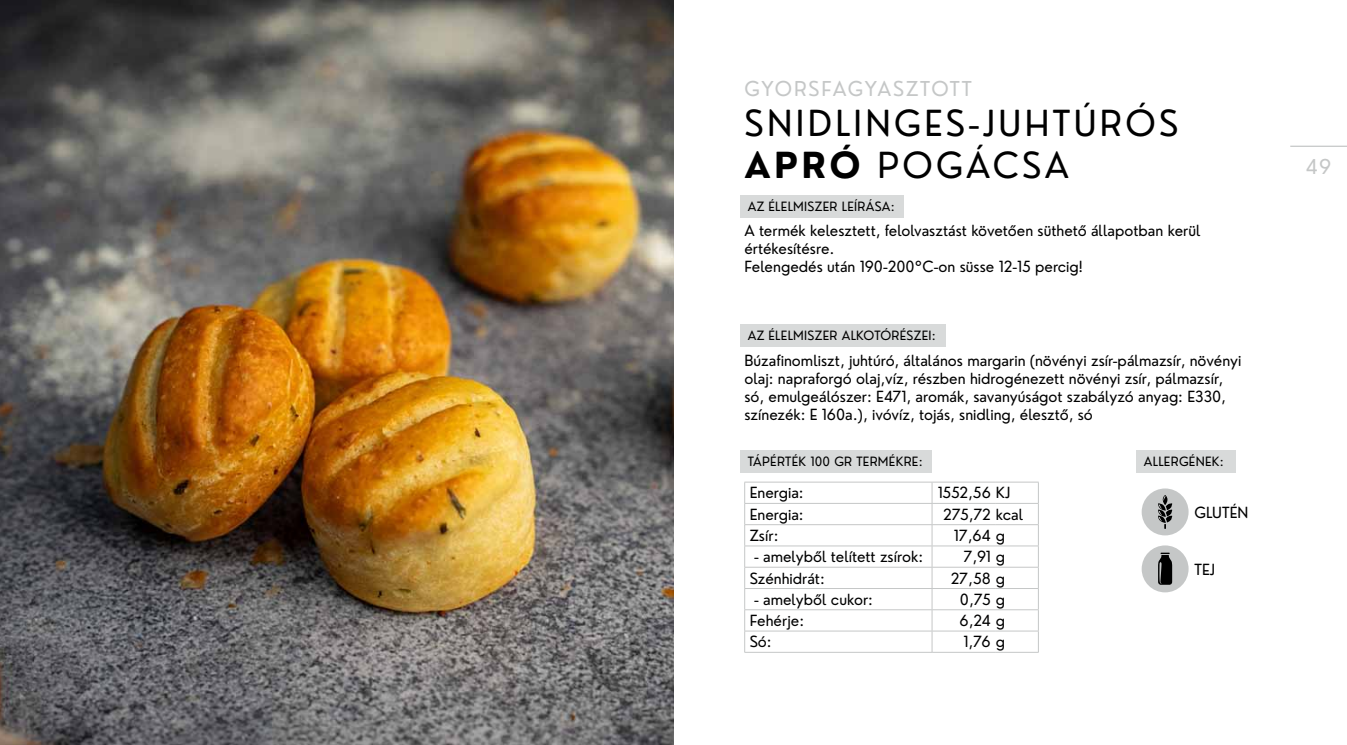
<style>
.page{position:relative;width:1347px;height:745px;background:#fff}
.page>*{position:absolute;margin:0;border:0;box-sizing:border-box;transform-origin:0 0}
.t1{font:35px/42px "Nourd";letter-spacing:.095em;color:#000}
.t2{font:20px "Nourd";letter-spacing:.095em;color:#c5c7c7}
.t3{font:15px/18px "Nourd";color:#000}
.t4{font:12.5px "Nourd";letter-spacing:.025em;color:#000}
.s1{font-weight:700}
</style>
<div class="page">
<img style="left:0;top:0;width:673px;height:744px">
<hr style="left:1290px;top:145px;width:56px;height:2px;background:#c5c7c7">
<div style="left:740px;top:323px;width:206px;height:23px;background:#d8dada"></div>
<div style="left:1136px;top:450px;width:99px;height:22px;background:#d8dada"></div>
<div style="left:740px;top:450px;width:192px;height:22px;background:#d8dada"></div>
<div style="left:740px;top:195px;width:163px;height:22px;background:#d8dada"></div>
<hr style="left:744px;top:481px;width:188px;height:1px;background:#c5c7c7">
<hr style="left:932px;top:481px;width:63px;height:1px;background:#c5c7c7">
<hr style="left:995px;top:481px;width:43px;height:1px;background:#c5c7c7">
<hr style="left:744px;top:502px;width:188px;height:1px;background:#c5c7c7">
<hr style="left:932px;top:502px;width:63px;height:1px;background:#c5c7c7">
<hr style="left:995px;top:502px;width:43px;height:1px;background:#c5c7c7">
<hr style="left:744px;top:524px;width:188px;height:1px;background:#c5c7c7">
<hr style="left:932px;top:524px;width:63px;height:1px;background:#c5c7c7">
<hr style="left:995px;top:524px;width:43px;height:1px;background:#c5c7c7">
<hr style="left:744px;top:545px;width:188px;height:1px;background:#c5c7c7">
<hr style="left:932px;top:545px;width:63px;height:1px;background:#c5c7c7">
<hr style="left:995px;top:545px;width:43px;height:1px;background:#c5c7c7">
<hr style="left:744px;top:566px;width:188px;height:1px;background:#c5c7c7">
<hr style="left:932px;top:566px;width:63px;height:1px;background:#c5c7c7">
<hr style="left:995px;top:566px;width:43px;height:1px;background:#c5c7c7">
<hr style="left:744px;top:587px;width:188px;height:1px;background:#c5c7c7">
<hr style="left:932px;top:587px;width:63px;height:1px;background:#c5c7c7">
<hr style="left:995px;top:587px;width:43px;height:1px;background:#c5c7c7">
<hr style="left:744px;top:609px;width:188px;height:1px;background:#c5c7c7">
<hr style="left:932px;top:609px;width:63px;height:1px;background:#c5c7c7">
<hr style="left:995px;top:609px;width:43px;height:1px;background:#c5c7c7">
<hr style="left:744px;top:630px;width:188px;height:1px;background:#c5c7c7">
<svg style="left:744px;top:482px;width:1px;height:169px"></svg>
<hr style="left:932px;top:630px;width:63px;height:1px;background:#c5c7c7">
<svg style="left:931px;top:482px;width:1px;height:169px"></svg>
<hr style="left:995px;top:630px;width:43px;height:1px;background:#c5c7c7">
<svg style="left:1038px;top:482px;width:1px;height:169px"></svg>
<hr style="left:744px;top:651px;width:188px;height:1px;background:#c5c7c7">
<hr style="left:932px;top:651px;width:63px;height:1px;background:#c5c7c7">
<hr style="left:995px;top:651px;width:43px;height:1px;background:#c5c7c7">
<div style="left:1141px;top:488px;width:47px;height:47px;background:#c5c7c7;border-radius:50%"></div>
<svg style="left:1158px;top:495px;width:14px;height:33px"></svg>
<div style="left:1141px;top:545px;width:47px;height:47px;background:#c5c7c7;border-radius:50%"></div>
<svg style="left:1158px;top:552px;width:14px;height:32px"></svg>
<h2 class="t2" style="left:744px;top:77px;width:229px">gyorsfagyasztott</h2>
<h1 class="t1" style="left:744px;top:102px;width:433px;text-indent:121px">NGES-JUHTÚRÓS<br><span class="s1">APRÓ</span> POGÁ</h1>
<h1 class="t1" style="left:744px;top:102px;width:68px">SNIDLI</h1>
<h1 class="t1" style="left:992px;top:144px;width:78px">CSA</h1>
<p class="t4" style="left:747px;top:199px;width:148px">Az élelmiszer leírása:</p>
<p class="t3" style="left:744px;top:221px;width:458px">A termék kelesztett, felolvasztást követően süthető állapotban kerül értékesítésre.<br>Felengedés után 190-200°C-on süsse 12-15 percig!</p>
<p class="t4" style="left:747px;top:327px;width:190px">Az élelmiszer alkotórészei:</p>
<p class="t3" style="left:744px;top:351px;width:498px">Búzafinomliszt, juhtúró, általános margarin (növényi zsír-pálmazsír, növényi olaj: napraforgó olaj,víz, részben hidrogénezett növényi zsír, pálmazsír, só, emulgeálószer: E471, aromák, savanyúságot szabályzó anyag: E330, színezék: E 160a.), ivóvíz, tojás, snidling, élesztő, só</p>
<p class="t4" style="left:747px;top:454px;width:176px">Tápérték 100 gr termékre:</p>
<p class="t4" style="left:1143px;top:454px;width:81px">Allergén EK:</p>
<p class="t3" style="left:749px;top:483px;width:56px">Energia:</p>
<p class="t3" style="left:937px;top:483px;width:74px">1552,56 KJ</p>
<p class="t3" style="left:749px;top:505px;width:56px">Energia:</p>
<p class="t3" style="left:943px;top:505px;width:82px">275,72 kcal</p>
<p class="t3" style="left:749px;top:526px;width:30px">Zsír:</p>
<p class="t3" style="left:954px;top:526px;width:53px">17,64 g</p>
<p class="t3" style="left:754px;top:547px;width:171px">- amelyből telített zsírok:</p>
<p class="t3" style="left:963px;top:547px;width:43px">7,91 g</p>
<p class="t3" style="left:749px;top:569px;width:77px">Szénhidrát:</p>
<p class="t3" style="left:950px;top:569px;width:56px">27,58 g</p>
<p class="t3" style="left:754px;top:590px;width:120px">- amelyből cukor:</p>
<p class="t3" style="left:959px;top:590px;width:47px">0,75 g</p>
<p class="t3" style="left:749px;top:611px;width:56px">Fehérje:</p>
<p class="t3" style="left:959px;top:611px;width:47px">6,24 g</p>
<p class="t3" style="left:749px;top:632px;width:24px">Só:</p>
<p class="t3" style="left:963px;top:632px;width:43px">1,76 g</p>
<p class="t3" style="left:1194px;top:503px;width:52px">Glutén</p>
<p class="t3" style="left:1194px;top:560px;width:8px">Tej</p>
<h2 class="t2" style="left:1305px;top:155px;width:27px">49</h2>
</div>
